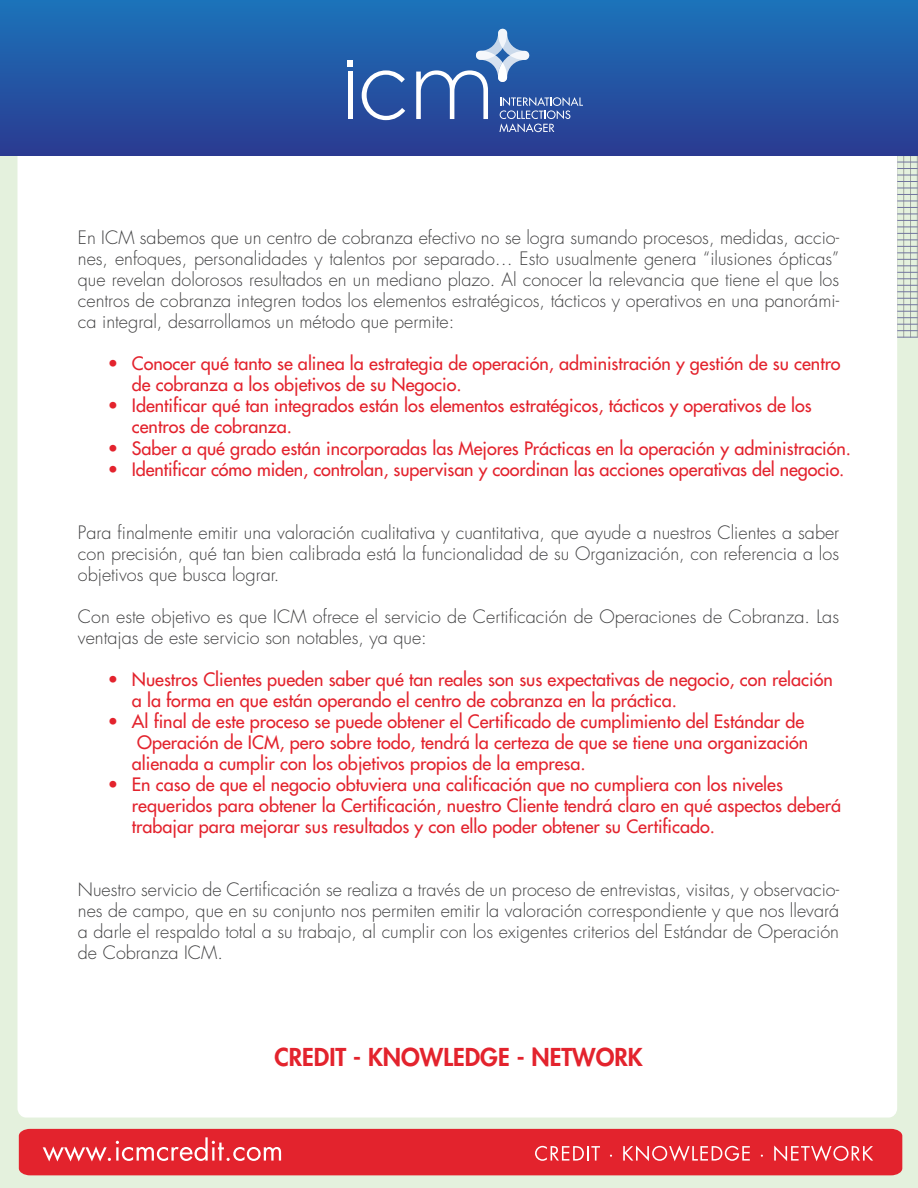
<style>
.page{position:relative;width:918px;height:1188px;background:#fff}
.page>*{position:absolute;margin:0;border:0;box-sizing:border-box;transform-origin:0 0}
.t1{font:800 24px "Futura";color:#e3232d}
.t2{font:300 18px/21px "Futura";color:#404041;text-align:justify}
.t3{font:18px/21px "Futura";color:#e3232d}
</style>
<div class="page">
<div style="left:0;top:8px;width:918px;height:1180px;background:#e4f1dd"></div>
<hr style="left:917px;top:6px;width:1px;height:332px;background:#808080">
<hr style="left:910px;top:6px;width:1px;height:332px;background:#808080">
<hr style="left:903px;top:6px;width:1px;height:332px;background:#808080">
<hr style="left:897px;top:6px;width:1px;height:332px;background:#808080">
<hr style="left:661px;top:162px;width:257px;height:1px;background:#35327e">
<hr style="left:667px;top:168px;width:251px;height:1px;background:#35327e">
<hr style="left:674px;top:175px;width:244px;height:1px;background:#35327e">
<hr style="left:680px;top:181px;width:238px;height:1px;background:#35327e">
<hr style="left:686px;top:188px;width:232px;height:1px;background:#35327e">
<hr style="left:693px;top:194px;width:225px;height:1px;background:#35327e">
<hr style="left:699px;top:201px;width:219px;height:1px;background:#35327e">
<hr style="left:705px;top:207px;width:213px;height:1px;background:#35327e">
<hr style="left:712px;top:214px;width:206px;height:1px;background:#35327e">
<hr style="left:718px;top:220px;width:200px;height:1px;background:#35327e">
<hr style="left:724px;top:227px;width:194px;height:1px;background:#35327e">
<hr style="left:731px;top:233px;width:187px;height:1px;background:#35327e">
<hr style="left:737px;top:240px;width:181px;height:1px;background:#35327e">
<hr style="left:744px;top:246px;width:174px;height:1px;background:#35327e">
<hr style="left:750px;top:253px;width:168px;height:1px;background:#35327e">
<hr style="left:756px;top:259px;width:162px;height:1px;background:#35327e">
<hr style="left:763px;top:266px;width:155px;height:1px;background:#35327e">
<hr style="left:769px;top:272px;width:149px;height:1px;background:#35327e">
<hr style="left:775px;top:279px;width:143px;height:1px;background:#35327e">
<hr style="left:782px;top:285px;width:136px;height:1px;background:#35327e">
<hr style="left:788px;top:292px;width:130px;height:1px;background:#35327e">
<hr style="left:794px;top:298px;width:124px;height:1px;background:#35327e">
<hr style="left:801px;top:304px;width:117px;height:1px;background:#35327e">
<hr style="left:807px;top:311px;width:111px;height:1px;background:#35327e">
<hr style="left:813px;top:317px;width:105px;height:1px;background:#35327e">
<hr style="left:820px;top:324px;width:98px;height:1px;background:#35327e">
<hr style="left:826px;top:330px;width:92px;height:1px;background:#35327e">
<hr style="left:833px;top:337px;width:85px;height:1px;background:#35327e">
<svg style="left:19px;top:1129px;width:883px;height:46px;background:#e42f39"></svg>
<div style="left:17px;top:125px;width:880px;height:993px;background:#fff;border-radius:9px"></div>
<div style="left:0;top:0;width:918px;height:156px;background:linear-gradient(to bottom,#1b73ba,#2a3a91)"></div>
<svg style="left:347px;top:61px;width:6px;height:6px"></svg>
<div style="left:348px;top:72px;width:5px;height:47px;background:#fff"></div>
<svg style="left:362px;top:70px;width:43px;height:50px;background:#5678b6"></svg>
<svg style="left:416px;top:29px;width:167px;height:103px;background:#416cb0"></svg>
<p class="t2" style="left:78px;top:228px;width:763px">En ICM sabemos que un centro de cobranza efectivo no se logra sumando procesos, medidas, accio&shy;nes, enfoques, personalidades y talentos por separado… Esto usualmente genera “ilusiones ópticas” que revelan dolorosos resultados en un mediano plazo. Al conocer la relevancia que tiene el que los centros de cobranza integren todos los elementos estratégicos, tácticos y operativos en una panorámi&shy;ca integral, desarrollamos un método que permite:</p>
<p class="t3" style="left:132px;top:353px;width:710px;text-indent:-24px">• Conocer qué tanto se alinea la estrategia de operación, administración y gestión de su centro de cobranza a los objetivos de su Negocio.</p>
<p class="t3" style="left:132px;top:395px;width:681px;text-indent:-24px">• Identificar qué tan integrados están los elementos estratégicos, tácticos y operativos de los centros de cobranza.</p>
<p class="t3" style="left:108px;top:437px;width:745px">• Saber a qué grado están incorporadas las Mejores Prácticas en la operación y administración.</p>
<p class="t3" style="left:108px;top:458px;width:738px">• Identificar cómo miden, controlan, supervisan y coordinan las acciones operativas del negocio.</p>
<p class="t2" style="left:78px;top:522px;width:763px">Para finalmente emitir una valoración cualitativa y cuantitativa, que ayude a nuestros Clientes a saber con precisión, qué tan bien calibrada está la funcionalidad de su Organización, con referencia a los objetivos que busca lograr.</p>
<p class="t2" style="left:78px;top:606px;width:763px">Con este objetivo es que ICM ofrece el servicio de Certificación de Operaciones de Cobranza. Las ventajas de este servicio son notables, ya que:</p>
<p class="t3" style="left:132px;top:668px;width:702px;text-indent:-24px">• Nuestros Clientes pueden saber qué tan reales son sus expectativas de negocio, con relación a la forma en que están operando el centro de cobranza en la práctica.</p>
<p class="t3" style="left:132px;top:710px;width:678px;text-indent:-24px">• Al final de este proceso se puede obtener el Certificado de cumplimiento del Estándar de<br>Operación de ICM, pero sobre todo, tendrá la certeza de que se tiene una organización alienada a cumplir con los objetivos propios de la empresa.</p>
<p class="t3" style="left:132px;top:774px;width:711px;text-indent:-24px">• En caso de que el negocio obtuviera una calificación que no cumpliera con los niveles requeridos para obtener la Certificación, nuestro Cliente tendrá claro en qué aspectos deberá trabajar para mejorar sus resultados y con ello poder obtener su Certificado.</p>
<p class="t2" style="left:78px;top:879px;width:763px">Nuestro servicio de Certificación se realiza a través de un proceso de entrevistas, visitas, y observacio&shy;nes de campo, que en su conjunto nos permiten emitir la valoración correspondiente y que nos llevará a darle el respaldo total a su trabajo, al cumplir con los exigentes criterios del Estándar de Operación de Cobranza ICM.</p>
<h1 class="t1" style="left:274px;top:1042px;width:370px">CREDIT - KNOWLEDGE - NETWORK</h1>
</div>
